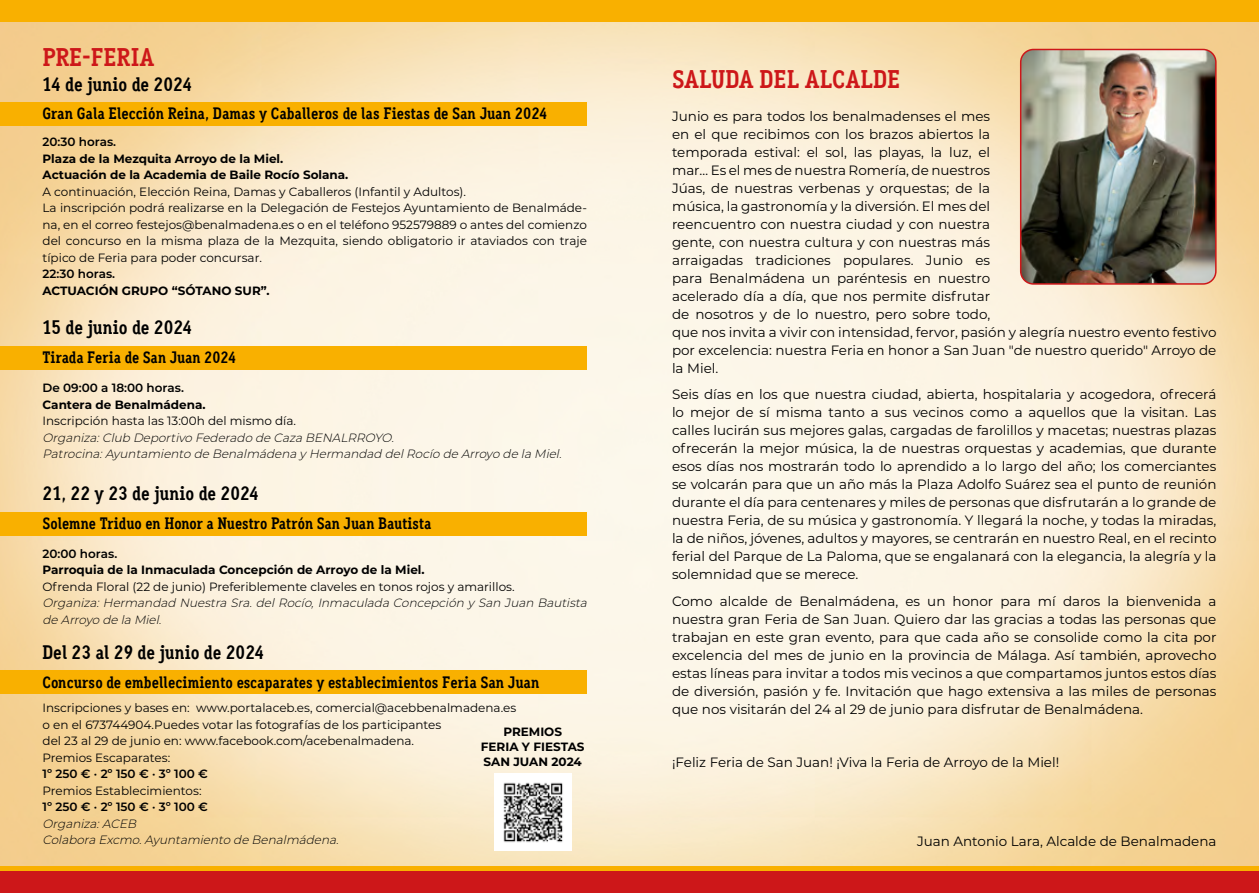
<style>
.page{position:relative;width:1259px;height:893px;background:#fff}
.page>*{position:absolute;margin:0;border:0;box-sizing:border-box;transform-origin:0 0}
.t1{font:700 25.5px "Aaux Office";color:#cd1719}
.t2{font:700 19.5px "Aaux Office";color:#000}
.t3{font:700 16.5px "Aaux Office";color:#000}
.t4{font:13.5px/18px "Montserrat";color:#000;text-align:justify}
.t5{font:12px/16.5px "Montserrat";color:#000}
.t6{font:italic 300 12px/16.5px "Montserrat";letter-spacing:-.005em;color:#000}
.t7{font:700 12px/15px "Montserrat";color:#000}
.t8{font:600 12px "Montserrat";color:#000}
</style>
<div class="page">
<img style="left:0;top:22px;width:1259px;height:844px">
<div style="left:0;top:0;width:1259px;height:22px;background:#f9b000"></div>
<div style="left:0;top:866px;width:1259px;height:27px;background:#f9b000"></div>
<div style="left:0;top:871px;width:1259px;height:22px;background:#cd1719"></div>
<img style="left:1020px;top:49px;width:195px;height:235px">
<div style="left:1020px;top:49px;width:196px;height:236px;border:2px solid #cd1719;border-radius:13px"></div>
<div style="left:0;top:512px;width:587px;height:23px;background:#f9b000"></div>
<div style="left:0;top:347px;width:587px;height:23px;background:#f9b000"></div>
<div style="left:0;top:670px;width:587px;height:24px;background:#f9b000"></div>
<div style="left:0;top:102px;width:587px;height:24px;background:#f9b000"></div>
<img style="left:494px;top:774px;width:77px;height:76px">
<h1 class="t1" style="left:43px;top:43px;width:113px">PRE-FERIA</h1>
<h2 class="t2" style="left:43px;top:73px;width:151px">14 de junio de 2024</h2>
<p class="t3" style="left:43px;top:103px;width:506px">Gran Gala Elección Reina, Damas y Caballeros de las Fiestas de San Juan 2024</p>
<p class="t8" style="left:43px;top:133px;width:75px">20:30 horas.</p>
<p class="t7" style="left:43px;top:150px;width:307px;line-height:16.5px">Plaza de la Mezquita Arroyo de la Miel.<br>Actuación de la Academia de Baile Rocío Solana.</p>
<p class="t5" style="left:43px;top:183px;width:546px">A continuación, Elección Reina, Damas y Caballeros (Infantil y Adultos).<br>La inscripción podrá realizarse en la Delegación de Festejos Ayuntamiento de Benalmáde&shy;na, en el correo festejos@benalmadena.es o en el teléfono 952579889 o antes del comienzo del concurso en la misma plaza de la Mezquita, siendo obligatorio ir ataviados con traje típico de Feria para poder concursar.</p>
<p class="t8" style="left:43px;top:265px;width:74px">22:30 horas.</p>
<p class="t7" style="left:43px;top:282px;width:229px">ACTUACIÓN GRUPO “SÓTANO SUR”.</p>
<h2 class="t2" style="left:43px;top:316px;width:151px">15 de junio de 2024</h2>
<p class="t3" style="left:43px;top:348px;width:195px">Tirada Feria de San Juan 2024</p>
<p class="t8" style="left:43px;top:380px;width:143px">De 09:00 a 18:00 horas.</p>
<p class="t7" style="left:43px;top:397px;width:165px">Cantera de Benalmádena.</p>
<p class="t5" style="left:43px;top:412px;width:255px">Inscripción hasta las 13:00h del mismo día.</p>
<p class="t6" style="left:43px;top:429px;width:524px">Organiza:Club Deportivo Federado de Caza BENALRROYO.<br>Patrocina:Ayuntamiento de Benalmádena y Hermandad delRocío de Arroyo de la Miel.</p>
<h2 class="t2" style="left:43px;top:481px;width:218px">21, 22 y 23 de junio de 2024</h2>
<p class="t3" style="left:43px;top:513px;width:391px">Solemne Triduo en Honor a Nuestro Patrón San Juan Bautista</p>
<p class="t8" style="left:43px;top:545px;width:76px">20:00 horas.</p>
<p class="t7" style="left:43px;top:562px;width:384px">Parroquia de la Inmaculada Concepción de Arroyo de la Miel.</p>
<p class="t5" style="left:43px;top:578px;width:473px">Ofrenda Floral (22 de junio) Preferiblemente claveles en tonos rojos y amarillos.</p>
<p class="t6" style="left:43px;top:594px;width:549px">Organiza:Hermandad Nuestra Sra.delRocío,Inmaculada Concepción y San Juan Bautista de Arroyo de la Miel.</p>
<h2 class="t2" style="left:43px;top:641px;width:223px">Del 23 al 29 de junio de 2024</h2>
<p class="t3" style="left:43px;top:672px;width:498px">Concurso de embellecimiento escaparates y establecimientos Feria San Juan</p>
<p class="t5" style="left:43px;top:699px;width:475px">Inscripciones y bases en: www.portalaceb.es, comercial@acebbenalmadena.es o en el 673744904.Puedes votar las fotografías de los participantes<br>del 23 al 29 de junio en: www.facebook.com/acebenalmadena.<br>Premios Escaparates:</p>
<p class="t8" style="left:43px;top:765px;width:167px">1º 250 € · 2º 150 € · 3º 100 €</p>
<p class="t5" style="left:43px;top:782px;width:160px">Premios Establecimientos:</p>
<p class="t8" style="left:43px;top:798px;width:167px">1º 250 € · 2º 150 € · 3º 100 €</p>
<p class="t6" style="left:43px;top:815px;width:301px">Organiza:ACEB<br>Colabora Excmo.Ayuntamiento de Benalmádena.</p>
<p class="t7" style="left:481px;top:724px;width:105px;text-align:center">PREMIOS<br>FERIA Y FIESTAS<br>SAN JUAN 2024</p>
<h1 class="t1" style="left:672px;top:64px;width:230px">SALUDA DEL ALCALDE</h1>
<p class="t4" style="left:672px;top:107px;width:546px;text-align:left">Junio es para todos los benalmadenses el mes<br>en el que recibimos con los brazos abiertos la<br>temporada estival: el sol, las playas, la luz, el<br>mar… Es el mes de nuestra Romería, de nuestros<br>Júas, de nuestras verbenas y orquestas; de la<br>música, la gastronomía y la diversión. El mes del<br>reencuentro con nuestra ciudad y con nuestra<br>gente, con nuestra cultura y con nuestras más<br>arraigadas tradiciones populares. Junio es<br>para Benalmádena un paréntesis en nuestro<br>acelerado día a día, que nos permite disfrutar<br>de nosotros y de lo nuestro, pero sobre todo,<br>que nos invita a vivir con intensidad, fervor, pasión y alegría nuestro evento festivo por excelencia: nuestra Feria en honor a San Juan "de nuestro querido" Arroyo de la Miel.</p>
<p class="t4" style="left:672px;top:385px;width:546px">Seis días en los que nuestra ciudad, abierta, hospitalaria y acogedora, ofrecerá lo mejor de sí misma tanto a sus vecinos como a aquellos que la visitan. Las calles lucirán sus mejores galas, cargadas de farolillos y macetas; nuestras plazas ofrecerán la mejor música, la de nuestras orquestas y academias, que durante esos días nos mostrarán todo lo aprendido a lo largo del año; los comerciantes se volcarán para que un año más la Plaza Adolfo Suárez sea el punto de reunión durante el día para centenares y miles de personas que disfrutarán a lo grande de nuestra Feria, de su música y gastronomía. Y llegará la noche, y todas la miradas, la de niños, jóvenes, adultos y mayores, se centrarán en nuestro Real, en el recinto ferial del Parque de La Paloma, que se engalanará con la elegancia, la alegría y la solemnidad que se merece.</p>
<p class="t4" style="left:672px;top:591px;width:546px">Como alcalde de Benalmádena, es un honor para mí daros la bienvenida a nuestra gran Feria de San Juan. Quiero dar las gracias a todas las personas que trabajan en este gran evento, para que cada año se consolide como la cita por excelencia del mes de junio en la provincia de Málaga. Así también, aprovecho estas líneas para invitar a todos mis vecinos a que compartamos juntos estos días de diversión, pasión y fe. Invitación que hago extensiva a las miles de personas que nos visitarán del 24 al 29 de junio para disfrutar de Benalmádena.</p>
<p class="t4" style="left:672px;top:752px;width:389px">¡Feliz Feria de San Juan! ¡Viva la Feria de Arroyo de la Miel!</p>
<p class="t4" style="left:917px;top:832px;width:301px">Juan Antonio Lara, Alcalde de Benalmadena</p>
</div>
